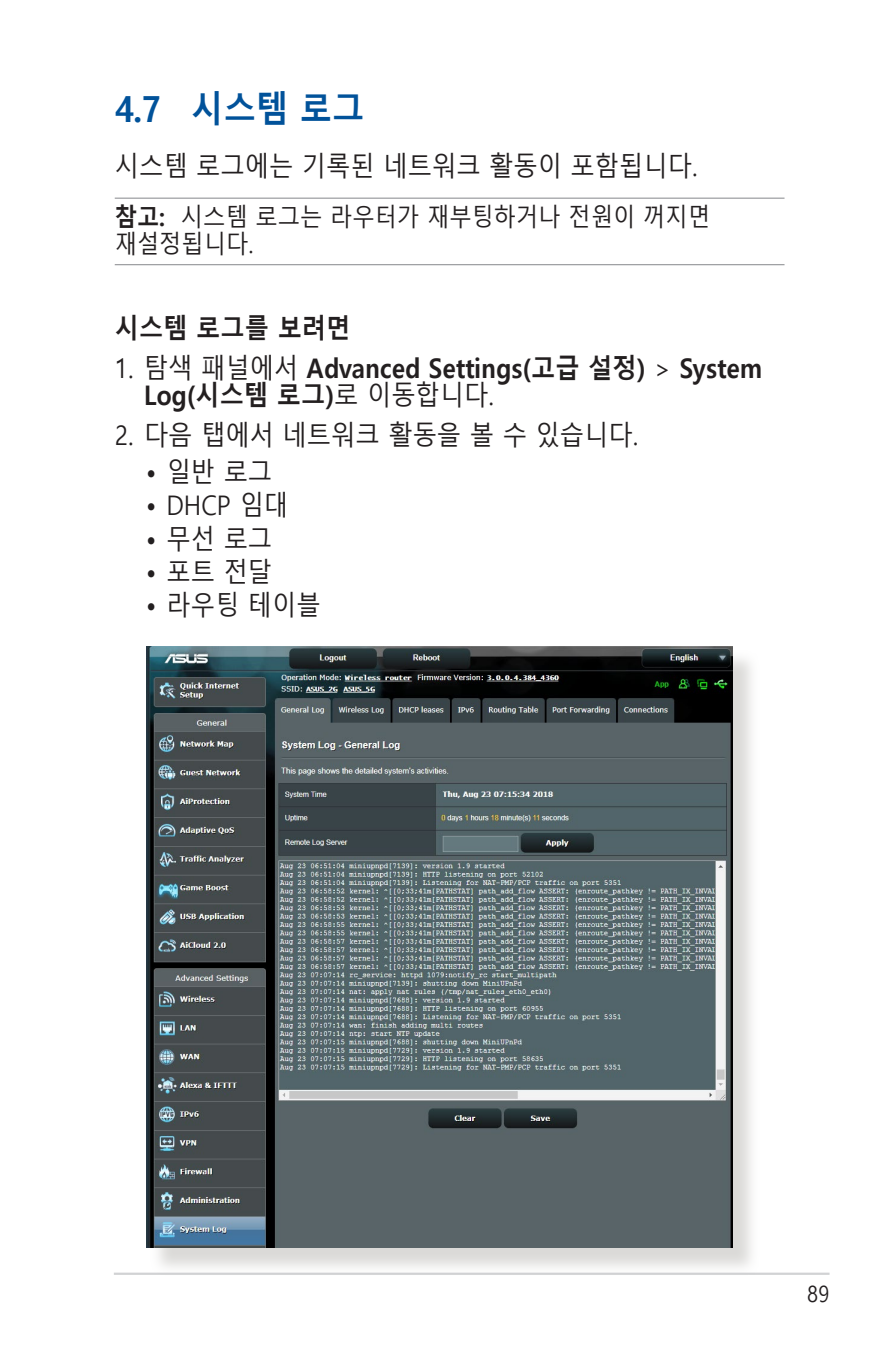
<style>
.page{position:relative;width:893px;height:1346px;background:#fff}
.page>*{position:absolute;margin:0;border:0;box-sizing:border-box;transform-origin:0 0}
.t1{font:700 36px "Malgun Gothic";color:#01529a;scale:.9 1}
.t2{font:27px "Malgun Gothic";color:#231f20;scale:.9 1}
.t3{font:700 27px/27px "Malgun Gothic";color:#231f20;scale:.9 1}
.t4{font:24.75px/27px "Malgun Gothic";color:#231f20;scale:.9 1}
.t5{font:22.5px "Malgun Gothic";color:#231f20;scale:.9 1}
.s1{font-weight:700}
.s2{font-weight:400}
</style>
<div class="page">
<hr style="left:114px;top:1272px;width:715px;height:3px;background:#d1d2d4">
<hr style="left:115px;top:198px;width:669px;height:1px;background:#939598">
<hr style="left:115px;top:264px;width:669px;height:1px;background:#939598">
<div style="left:150px;top:650px;width:610px;height:626px;background:#cfcecb;opacity:.75"></div>
<img style="left:147px;top:646px;width:585px;height:601px">
<h1 class="t1" style="left:115px;top:87px;width:279px">4.7 시스템 로그</h1>
<p class="t2" style="left:115px;top:151px;width:649px">시스템 로그에는 기록된 네트워크 활동이 포함됩니다.</p>
<p class="t4" style="left:115px;top:204px;width:663px"><span class="s1">참고:</span> 시스템 로그는 라우터가 재부팅하거나 전원이 꺼지면 재설정됩니다.</p>
<p class="t3" style="left:115px;top:315px;width:263px">시스템 로그를 보려면</p>
<p class="t3" style="left:144px;top:355px;width:688px;text-indent:-29px"><span class="s2">1. 탐색 패널에서</span> Advanced Settings(고급 설정) <span class="s2">&gt;</span> System<br>Log(시스템 로그)<span class="s2">로 이동합니다.</span></p>
<p class="t2" style="left:115px;top:420px;width:583px">2. 다음 탭에서 네트워크 활동을 볼 수 있습니다.</p>
<p class="t2" style="left:146px;top:457px;width:141px">• 일반 로그</p>
<p class="t2" style="left:146px;top:490px;width:159px">• DHCP 임대</p>
<p class="t2" style="left:146px;top:523px;width:141px">• 무선 로그</p>
<p class="t2" style="left:146px;top:557px;width:141px">• 포트 전달</p>
<p class="t2" style="left:146px;top:590px;width:195px">• 라우팅 테이블</p>
<p class="t5" style="left:807px;top:1281px;width:26px">89</p>
</div>
